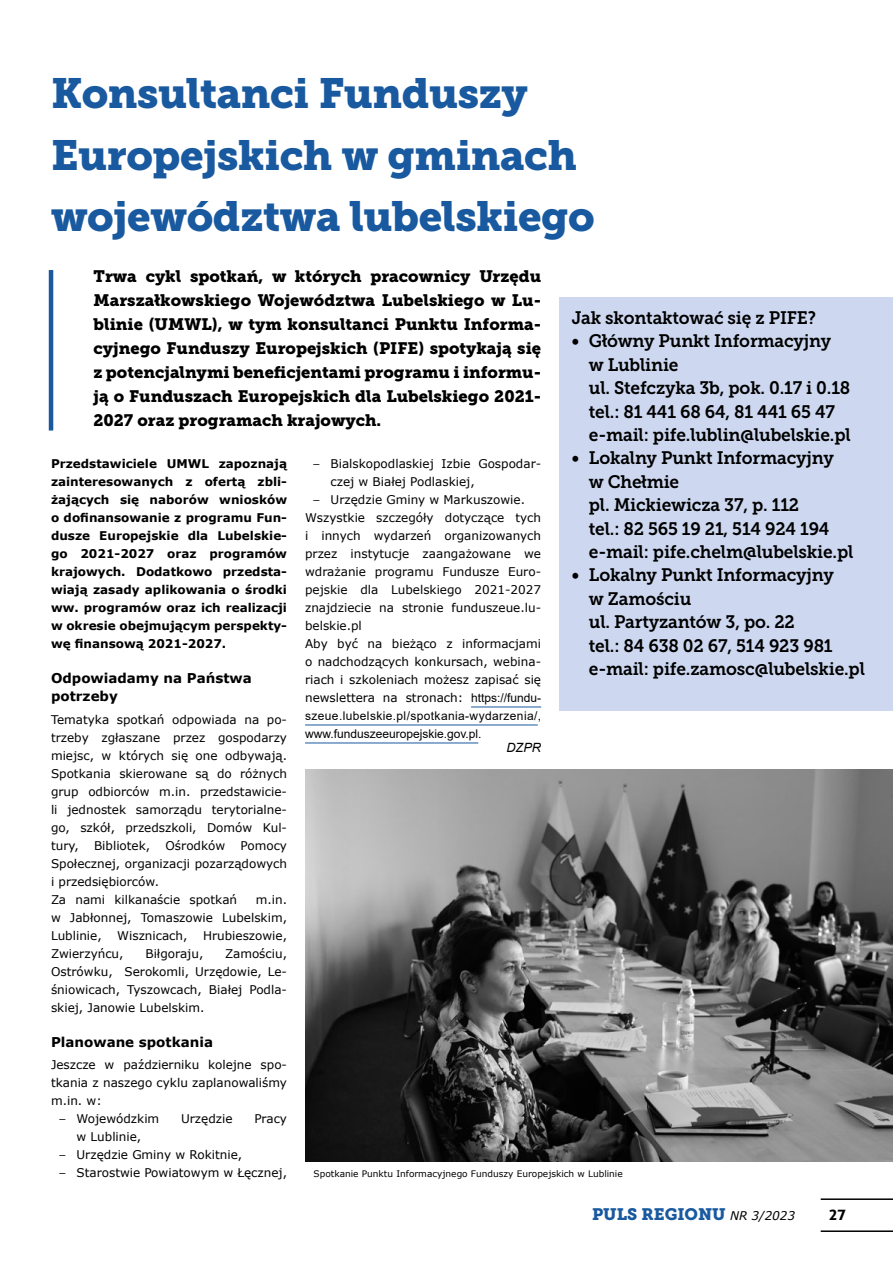
<style>
.page{position:relative;width:893px;height:1263px;background:#fff}
.page>*{position:absolute;margin:0;border:0;box-sizing:border-box;transform-origin:0 0}
.tytul{font:42px/61.5px "Museo Slab 900";letter-spacing:-.01em;color:#18599f}
.tytul-2{font:18px/23.4px "Museo Slab 700";letter-spacing:-.01em;color:#000;scale:.96 1}
.lead{font:16.5px/24px "Museo Slab 900";color:#000;text-align:justify}
.t1{font:16.5px "Museo Slab 900";color:#18599f}
.t2{font:700 15px "Expo Sans Pro";color:#000}
.srodtytul{font:700 13.5px/18px "Verdana";color:#000}
.t3{font:italic 12.75px "Arial";color:#000}
.tekst{font:12px/18px "Verdana";color:#000;text-align:justify}
.tekst-2{font:700 12px/18px "Verdana";color:#000;text-align:justify}
.podpis_zdjecia{font:9px "Verdana";color:#000}
.s1{font-family:"Humnst 777 EU Normal"}
.s2{font-family:"Arial"}
.s3{font-family:"Verdana";font-style:italic;font-size:12px;color:#000}
</style>
<div class="page">
<hr style="left:821px;top:1230px;width:72px;height:2px;background:#000">
<hr style="left:821px;top:1198px;width:72px;height:2px;background:#000">
<img style="left:305px;top:770px;width:588px;height:392px">
<hr style="left:49px;top:270px;width:4px;height:161px;background:#18599f">
<hr style="left:471px;top:707px;width:70px;height:1px;background:#18599f">
<hr style="left:305px;top:725px;width:233px;height:1px;background:#18599f">
<hr style="left:305px;top:743px;width:173px;height:1px;background:#18599f">
<div style="left:559px;top:298px;width:334px;height:413px;background:#cdd8f0"></div>
<h1 class="tytul" style="left:51px;top:63px;width:545px">Konsultanci Funduszy<br>Europejskich w gminach województwa lubelskiego</h1>
<p class="lead" style="left:94px;top:265px;width:449px">Trwa cykl spotkań, w których pracownicy Urzędu Marszałkowskiego Województwa Lubelskiego w Lu&shy;blinie (UMWL), w tym konsultanci Punktu Informa&shy;cyjnego Funduszy Europejskich (PIFE) spotykają się z potencjalnymi beneficjentami programu i informu&shy;ją o Funduszach Europejskich dla Lubelskiego 2021- 2027 oraz programach krajowych.</p>
<p class="tekst-2" style="left:51px;top:455px;width:238px">Przedstawiciele UMWL zapoznają zainteresowanych z ofertą zbli&shy;żających się naborów wniosków o dofinansowanie z programu Fun&shy;dusze Europejskie dla Lubelskie&shy;go 2021-2027 oraz programów krajowych. Dodatkowo przedsta&shy;wiają zasady aplikowania o środki ww. programów oraz ich realizacji w okresie obejmującym perspekty&shy;wę finansową 2021-2027.</p>
<h2 class="srodtytul" style="left:51px;top:669px;width:202px">Odpowiadamy na Państwa potrzeby</h2>
<p class="tekst" style="left:51px;top:710px;width:238px">Tematyka spotkań odpowiada na po&shy;trzeby zgłaszane przez gospodarzy miejsc, w których się one odbywają.<br>Spotkania skierowane są do różnych grup odbiorców m.in. przedstawicie&shy;li jednostek samorządu terytorialne&shy;go, szkół, przedszkoli, Domów Kul&shy;tury,</p>
<h1 class="tytul-2" style="left:572px;top:306px;width:256px">Jak skontaktować się z PIFE?</h1>
<h1 class="tytul-2" style="left:589px;top:329px;width:274px;text-indent:-17px">• Główny Punkt Informacyjny w Lublinie<br>ul. Stefczyka 3b, pok. 0.17 i 0.18 tel.: 81 441 68 64, 81 441 65 47 e-mail: pife.lublin@lubelskie.pl</h1>
<h1 class="tytul-2" style="left:589px;top:446px;width:277px;text-indent:-17px">• Lokalny Punkt Informacyjny<br>w Chełmie<br>pl. Mickiewicza 37, p. 112<br>tel.: 82 565 19 21, 514 924 194 e-mail: pife.chelm@lubelskie.pl</h1>
<h1 class="tytul-2" style="left:589px;top:563px;width:289px;text-indent:-17px">• Lokalny Punkt Informacyjny<br>w Zamościu<br>ul. Partyzantów 3, po. 22<br>tel.: 84 638 02 67, 514 923 981 e-mail: pife.zamosc@lubelskie.pl</h1>
<p class="tekst" style="left:331px;top:455px;width:212px;text-indent:-17px"><span class="s1">–</span> Bialskopodlaskiej Izbie Gospodar&shy;czej w Białej Podlaskiej,</p>
<p class="tekst" style="left:314px;top:491px;width:213px"><span class="s1">–</span> Urzędzie Gminy w Markuszowie.</p>
<p class="tekst" style="left:305px;top:509px;width:238px">Wszystkie szczegóły dotyczące tych i innych wydarzeń organizowanych przez instytucje zaangażowane we wdrażanie programu Fundusze Euro&shy;pejskie dla Lubelskiego 2021-2027 znajdziecie na stronie funduszeue.lu&shy;belskie.pl</p>
<p class="tekst" style="left:305px;top:635px;width:238px">Aby być na bieżąco z informacjami o nadchodzących konkursach, webina&shy;riach i szkoleniach możesz zapisać się newslettera na stronach: <span class="s2">https://fundu&shy;szeue.lubelskie.pl/spotkania-wydarzenia/, www.funduszeeuropejskie.gov.pl.</span></p>
<p class="t3" style="left:506px;top:739px;width:36px">DZPR</p>
<p class="tekst" style="left:94px;top:836px;width:58px">Bibliotek,</p>
<p class="tekst" style="left:166px;top:836px;width:61px">Ośrodków</p>
<p class="tekst" style="left:51px;top:836px;width:238px;text-indent:189px">Pomocy Społecznej, organizacji pozarządowych i przedsiębiorców.</p>
<p class="tekst" style="left:51px;top:890px;width:188px">Za nami kilkanaście spotkań</p>
<p class="tekst" style="left:51px;top:890px;width:238px;text-indent:205px">m.in. w Jabłonnej, Tomaszowie Lubelskim, Lublinie,</p>
<p class="tekst" style="left:117px;top:926px;width:72px">Wisznicach,</p>
<p class="tekst" style="left:203px;top:926px;width:86px">Hrubieszowie,</p>
<p class="tekst" style="left:51px;top:944px;width:74px">Zwierzyńcu,</p>
<p class="tekst" style="left:145px;top:944px;width:59px">Biłgoraju,</p>
<p class="tekst" style="left:51px;top:944px;width:238px;text-indent:174px">Zamościu, Ostrówku, Serokomli, Urzędowie, Le&shy;śniowicach, Tyszowcach, Białej Podla&shy;skiej, Janowie Lubelskim.</p>
<h2 class="srodtytul" style="left:51px;top:1032px;width:164px">Planowane spotkania</h2>
<p class="tekst" style="left:51px;top:1055px;width:238px">Jeszcze w październiku kolejne spo&shy;tkania z naszego cyklu zaplanowaliśmy m.in. w:</p>
<p class="tekst" style="left:60px;top:1109px;width:101px"><span class="s1">–</span> Wojewódzkim</p>
<p class="tekst" style="left:181px;top:1109px;width:53px">Urzędzie</p>
<p class="tekst" style="left:254px;top:1109px;width:34px">Pracy</p>
<p class="tekst" style="left:77px;top:1127px;width:66px">w Lublinie,</p>
<p class="tekst" style="left:60px;top:1145px;width:184px"><span class="s1">–</span> Urzędzie Gminy w Rokitnie,</p>
<p class="tekst" style="left:60px;top:1163px;width:229px"><span class="s1">–</span> Starostwie Powiatowym w Łęcznej,</p>
<p class="podpis_zdjecia" style="left:314px;top:1167px;width:311px">Spotkanie Punktu Informacyjnego Funduszy Europejskich w Lublinie</p>
<h3 class="t1" style="left:592px;top:1205px;width:205px">PULS REGIONU <span class="s3">NR 3/2023</span></h3>
<p class="t2" style="left:829px;top:1205px;width:18px">27</p>
</div>
